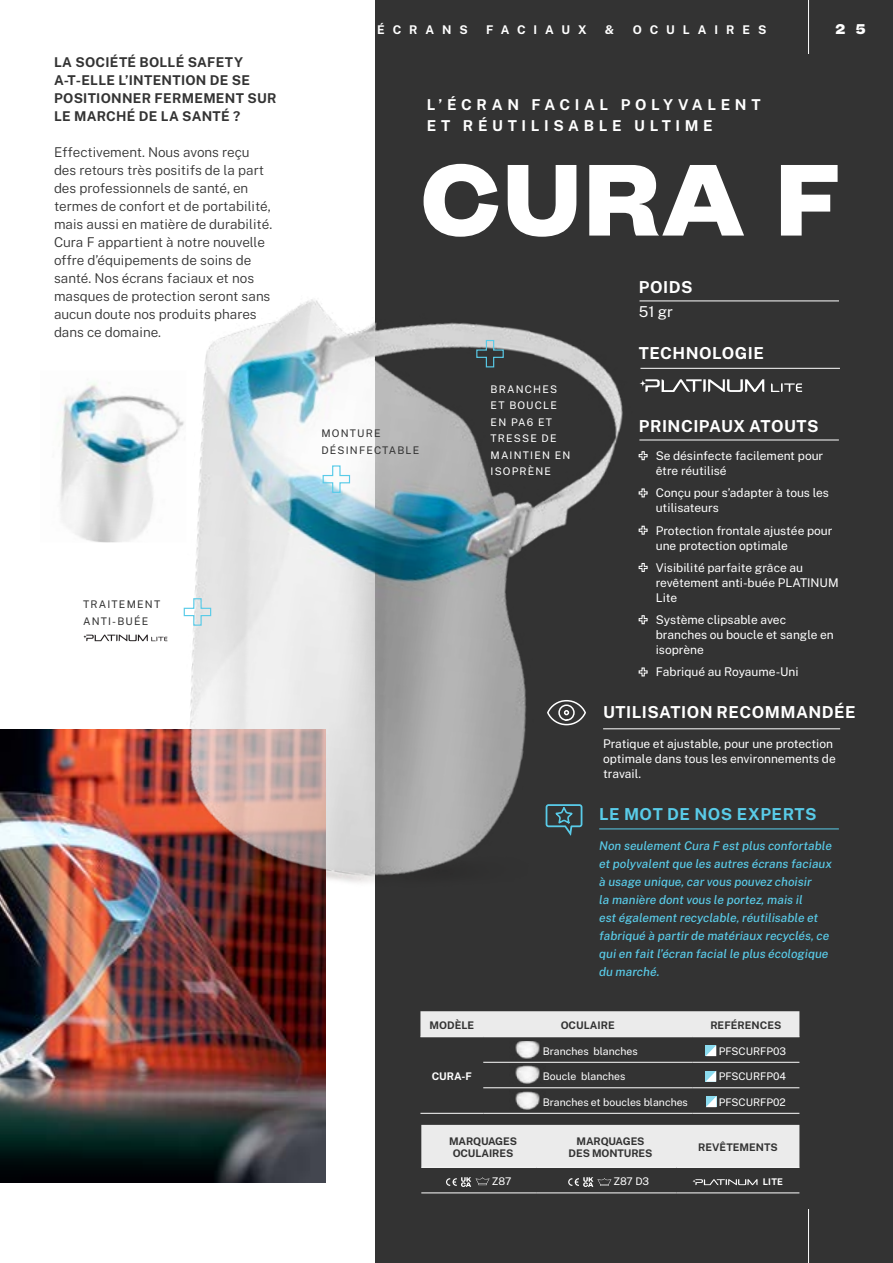
<style>
.page{position:relative;width:893px;height:1263px;background:#fff}
.page>*{position:absolute;margin:0;border:0;box-sizing:border-box;transform-origin:0 0}
.t1{font:900 96.75px "Mint Grotesk V1.1";color:#fff}
.t2{font:700 16.5px "Public Sans";letter-spacing:.03em;color:#fff}
.t3{font:700 16.5px "Public Sans";letter-spacing:.03em;color:#59cbe8}
.t4{font:700 15px/20.9px "Public Sans";letter-spacing:.31em;color:#fff}
.t5{font:15px "Public Sans";color:#fff}
.t6{font:300 13.5px/18px "Public Sans";color:#333}
.t7{font:700 13.5px/18px "Public Sans";letter-spacing:.02em;color:#333}
.t8{font:900 13.5px "Mint Grotesk V1.1";color:#fff}
.t9{font:12px/15px "Public Sans";color:#fff}
.t10{font:italic 500 12px/18px "Public Sans";color:#59cbe8}
.t11{font:700 12px "Public Sans";letter-spacing:.66em;color:#fff}
.t12{font:10.5px "Public Sans";color:#fff}
.t13{font:700 10.5px/12.6px "Public Sans";color:#333;text-align:center}
.t14{font:10.5px/16.5px "Public Sans";letter-spacing:.11em;color:#fff}
.t15{font:10.5px/16.5px "Public Sans";letter-spacing:.11em;color:#333}
.t16{font:700 10.5px "Public Sans";color:#fff}
.t17{font:700 9.15px "Public Sans";color:#fff}
</style>
<div class="page">
<img style="left:0;top:729px;width:326px;height:453px">
<div style="left:376px;top:0;width:517px;height:1263px;background:#333"></div>
<img style="left:8px;top:241px;width:721px;height:777px">
<svg style="left:476px;top:339px;width:28px;height:29px"></svg>
<svg style="left:183px;top:598px;width:29px;height:28px"></svg>
<svg style="left:322px;top:465px;width:29px;height:28px"></svg>
<hr style="left:639px;top:301px;width:200px;height:1px;background:#fff">
<hr style="left:639px;top:440px;width:200px;height:1px;background:#fff">
<svg style="left:638px;top:451px;width:10px;height:9px"></svg>
<svg style="left:638px;top:488px;width:10px;height:10px"></svg>
<svg style="left:638px;top:525px;width:10px;height:10px"></svg>
<svg style="left:638px;top:563px;width:10px;height:9px"></svg>
<svg style="left:638px;top:615px;width:10px;height:9px"></svg>
<svg style="left:638px;top:667px;width:10px;height:10px"></svg>
<hr style="left:603px;top:728px;width:237px;height:1px;background:#fff">
<svg style="left:546px;top:699px;width:41px;height:28px"></svg>
<hr style="left:599px;top:828px;width:240px;height:1px;background:#59cbe8">
<svg style="left:546px;top:804px;width:36px;height:44px"></svg>
<hr style="left:640px;top:368px;width:200px;height:1px;background:#fff">
<svg style="left:639px;top:380px;width:7px;height:7px"></svg>
<svg style="left:645px;top:379px;width:119px;height:13px"></svg>
<svg style="left:771px;top:383px;width:31px;height:9px"></svg>
<div style="left:420px;top:1011px;width:379px;height:25px;background:#ebebeb"></div>
<hr style="left:483px;top:1113px;width:209px;height:1px;background:#fff">
<hr style="left:692px;top:1113px;width:107px;height:1px;background:#fff">
<hr style="left:420px;top:1036px;width:63px;height:1px;background:#fff">
<hr style="left:483px;top:1036px;width:209px;height:1px;background:#fff">
<hr style="left:692px;top:1036px;width:107px;height:1px;background:#fff">
<hr style="left:483px;top:1062px;width:209px;height:1px;background:#fff">
<hr style="left:692px;top:1062px;width:107px;height:1px;background:#fff">
<hr style="left:483px;top:1087px;width:209px;height:1px;background:#fff">
<hr style="left:692px;top:1087px;width:107px;height:1px;background:#fff">
<hr style="left:420px;top:1113px;width:63px;height:1px;background:#fff">
<svg style="left:706px;top:1045px;width:10px;height:11px"></svg>
<svg style="left:706px;top:1071px;width:10px;height:11px"></svg>
<svg style="left:706px;top:1096px;width:10px;height:11px"></svg>
<div style="left:421px;top:1125px;width:378px;height:42px;background:#ebebeb"></div>
<hr style="left:421px;top:1167px;width:115px;height:1px;background:#fff">
<hr style="left:536px;top:1167px;width:140px;height:1px;background:#fff">
<hr style="left:676px;top:1167px;width:123px;height:1px;background:#fff">
<hr style="left:421px;top:1192px;width:115px;height:1px;background:#fff">
<hr style="left:536px;top:1192px;width:140px;height:1px;background:#fff">
<hr style="left:676px;top:1192px;width:123px;height:1px;background:#fff">
<svg style="left:446px;top:1177px;width:43px;height:10px"></svg>
<svg style="left:568px;top:1177px;width:43px;height:10px"></svg>
<svg style="left:692px;top:1179px;width:65px;height:6px"></svg>
<img style="left:515px;top:1041px;width:25px;height:18px">
<img style="left:515px;top:1065px;width:25px;height:19px">
<svg style="left:83px;top:635px;width:84px;height:6px"></svg>
<img style="left:515px;top:1091px;width:25px;height:19px">
<hr style="left:808px;top:0;width:1px;height:54px;background:#fff">
<hr style="left:808px;top:1209px;width:1px;height:54px;background:#fff">
<p class="t7" style="left:54px;top:52px;width:224px">LA SOCIÉTÉ BOLLÉ SAFETY<br>A-T-ELLE L’INTENTION DE SE<br>POSITIONNER FERMEMENT SUR<br>LE MARCHÉ DE LA SANTÉ ?</p>
<p class="t6" style="left:54px;top:142px;width:220px">Effectivement. Nous avons reçu des retours très positifs de la part des professionnels de santé, en termes de confort et de portabilité, mais aussi en matière de durabilité.<br>Cura F appartient à notre nouvelle offre d’équipements de soins de santé. Nos écrans faciaux et nos masques de protection seront sans aucun doute nos produits phares dans ce domaine.</p>
<p class="t15" style="left:83px;top:595px;width:79px">TRAITEMENT<br>ANTI-BUÉE</p>
<p class="t11" style="left:377px;top:21px;width:92px">ÉCRANS</p>
<p class="t11" style="left:486px;top:21px;width:102px">FACIAUX</p>
<p class="t11" style="left:605px;top:21px;width:11px">&amp;</p>
<p class="t11" style="left:633px;top:21px;width:135px">OCULAIRES</p>
<p class="t8" style="left:835px;top:21px;width:32px">2 5</p>
<p class="t4" style="left:427px;top:93px;width:335px">L’ÉCRAN FACIAL POLYVALENT<br>ET RÉUTILISABLE ULTIME</p>
<h1 class="t1" style="left:420px;top:140px;width:420px">CURA F</h1>
<h2 class="t2" style="left:639px;top:275px;width:55px">POIDS</h2>
<p class="t5" style="left:639px;top:301px;width:36px">51 gr</p>
<p class="t15" style="left:321px;top:425px;width:99px">MONTURE<br>DÉSINFECTABLE</p>
<p class="t14" style="left:491px;top:380px;width:81px">BRANCHES<br>ET BOUCLE<br>EN PA6 ET<br>TRESSE DE<br>MAINTIEN EN<br>ISOPRÈNE</p>
<h2 class="t2" style="left:639px;top:341px;width:127px">TECHNOLOGIE</h2>
<h2 class="t2" style="left:639px;top:414px;width:181px">PRINCIPAUX ATOUTS</h2>
<p class="t9" style="left:656px;top:447px;width:169px">Se désinfecte facilement pour être réutilisé</p>
<p class="t9" style="left:656px;top:485px;width:175px">Conçu pour s’adapter à tous les utilisateurs</p>
<p class="t9" style="left:656px;top:522px;width:178px">Protection frontale ajustée pour une protection optimale</p>
<p class="t9" style="left:656px;top:559px;width:184px">Visibilité parfaite grâce au revêtement anti-buée PLATINUM<br>Lite</p>
<p class="t9" style="left:656px;top:611px;width:180px">Système clipsable avec branches ou boucle et sangle en isoprène</p>
<p class="t9" style="left:656px;top:664px;width:144px">Fabriqué au Royaume-Uni</p>
<h2 class="t2" style="left:603px;top:700px;width:254px">UTILISATION RECOMMANDÉE</h2>
<p class="t9" style="left:603px;top:735px;width:234px">Pratique et ajustable, pour une protection optimale dans tous les environnements de travail.</p>
<h2 class="t3" style="left:599px;top:802px;width:219px">LE MOT DE NOS EXPERTS</h2>
<p class="t10" style="left:599px;top:836px;width:234px">Non seulement Cura F est plus confortable et polyvalent que les autres écrans faciaux à usage unique, car vous pouvez choisir<br>la manière dont vous le portez, mais il<br>est également recyclable, réutilisable et fabriqué à partir de matériaux recyclés, ce qui en fait l’écran facial le plus écologique du marché.</p>
<p class="t13" style="left:430px;top:1018px;width:46px">MODÈLE</p>
<p class="t13" style="left:561px;top:1018px;width:56px">OCULAIRE</p>
<p class="t13" style="left:710px;top:1018px;width:73px">REFÉRENCES</p>
<p class="t16" style="left:432px;top:1068px;width:42px">CURA-F</p>
<p class="t12" style="left:543px;top:1043px;width:96px">Branches blanches</p>
<p class="t12" style="left:719px;top:1043px;width:69px">PFSCURFP03</p>
<p class="t12" style="left:543px;top:1068px;width:84px">Boucle blanches</p>
<p class="t12" style="left:719px;top:1068px;width:69px">PFSCURFP04</p>
<p class="t12" style="left:543px;top:1094px;width:147px">Branches et boucles blanches</p>
<p class="t12" style="left:719px;top:1094px;width:69px">PFSCURFP02</p>
<p class="t13" style="left:449px;top:1134px;width:69px">MARQUAGES<br>OCULAIRES</p>
<p class="t13" style="left:569px;top:1134px;width:85px">MARQUAGES<br>DES MONTURES</p>
<p class="t13" style="left:698px;top:1140px;width:81px">REVÊTEMENTS</p>
<p class="t12" style="left:492px;top:1174px;width:21px">Z87</p>
<p class="t12" style="left:613px;top:1174px;width:37px">Z87 D3</p>
<p class="t17" style="left:763px;top:1175px;width:22px">LITE</p>
</div>
